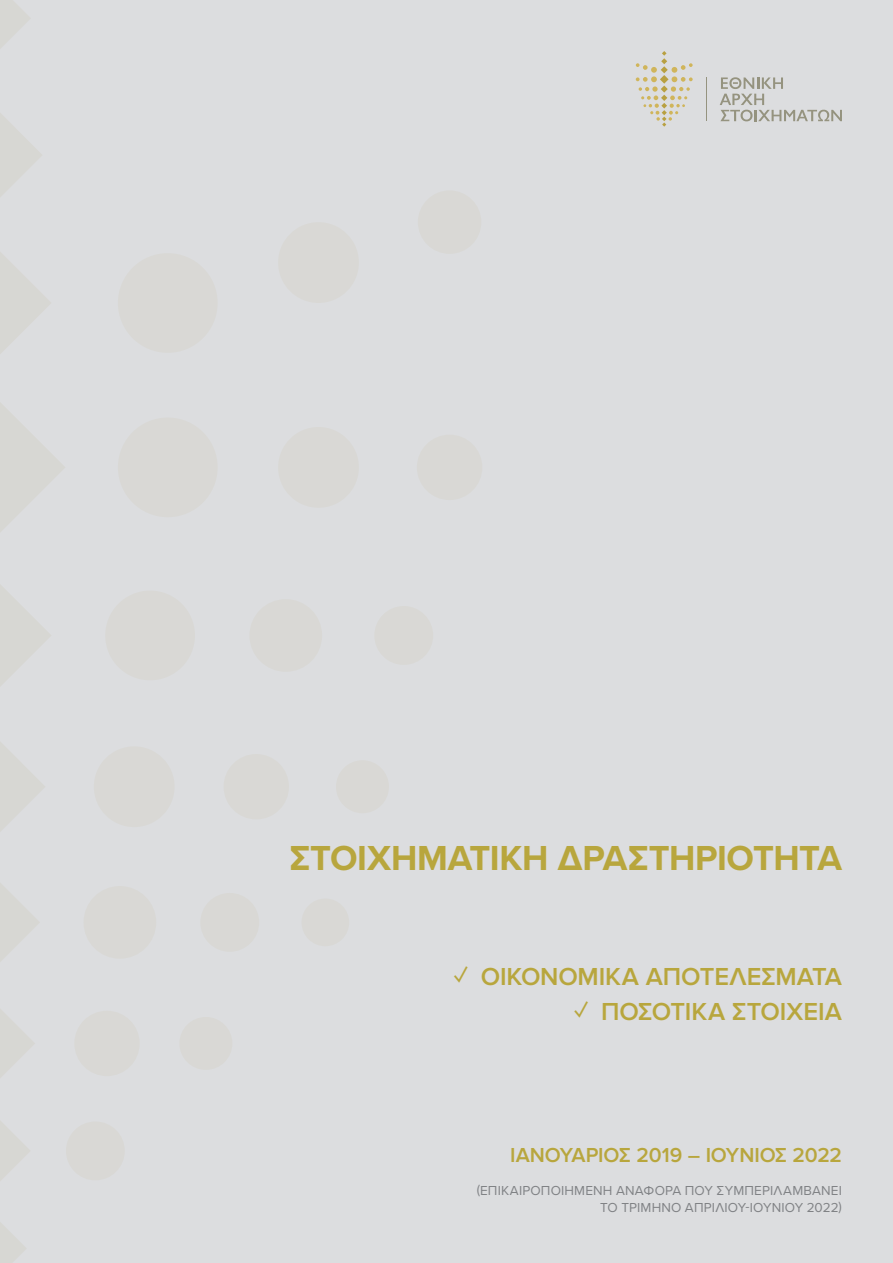
<style>
.page{position:relative;width:893px;height:1263px;background:#dcdddf}
.page>*{position:absolute;margin:0;border:0;box-sizing:border-box;transform-origin:0 0}
.t1{font:700 36px "Proxima Nova";letter-spacing:-.015em;color:#b8a63d}
.t2{font:600 25.5px "Proxima Nova";letter-spacing:-.01em;color:#b8a63d}
.t3{font:600 21px "Proxima Nova";letter-spacing:-.01em;color:#b8a63d}
.t4{font:13.5px/16.5px "Proxima Nova";letter-spacing:.01em;color:#808285;text-align:right}
</style>
<div class="page">
<svg style="left:636px;top:51px;width:57px;height:76px"></svg>
<svg style="left:720px;top:77px;width:122px;height:44px"></svg>
<hr style="left:706px;top:77px;width:1px;height:44px;background:#95937f">
<div style="left:118px;top:253px;width:100px;height:100px;background:#d9d8d5;border-radius:50%"></div>
<div style="left:278px;top:222px;width:81px;height:81px;background:#d9d8d5;border-radius:50%"></div>
<div style="left:418px;top:190px;width:63px;height:64px;background:#d9d8d5;border-radius:50%"></div>
<div style="left:118px;top:417px;width:100px;height:100px;background:#d9d8d5;border-radius:50%"></div>
<div style="left:278px;top:427px;width:81px;height:81px;background:#d9d8d5;border-radius:50%"></div>
<div style="left:417px;top:435px;width:65px;height:65px;background:#d9d8d5;border-radius:50%"></div>
<div style="left:105px;top:590px;width:90px;height:90px;background:#d9d8d5;border-radius:50%"></div>
<div style="left:249px;top:599px;width:73px;height:73px;background:#d9d8d5;border-radius:50%"></div>
<div style="left:374px;top:606px;width:59px;height:59px;background:#d9d8d5;border-radius:50%"></div>
<div style="left:94px;top:746px;width:81px;height:81px;background:#d9d8d5;border-radius:50%"></div>
<div style="left:224px;top:754px;width:65px;height:65px;background:#d9d8d5;border-radius:50%"></div>
<div style="left:336px;top:760px;width:53px;height:53px;background:#d9d8d5;border-radius:50%"></div>
<div style="left:84px;top:886px;width:72px;height:73px;background:#d9d8d5;border-radius:50%"></div>
<div style="left:200px;top:893px;width:59px;height:59px;background:#d9d8d5;border-radius:50%"></div>
<div style="left:301px;top:898px;width:48px;height:48px;background:#d9d8d5;border-radius:50%"></div>
<div style="left:74px;top:1011px;width:66px;height:65px;background:#d9d8d5;border-radius:50%"></div>
<div style="left:66px;top:1121px;width:59px;height:59px;background:#d9d8d5;border-radius:50%"></div>
<div style="left:179px;top:1017px;width:53px;height:53px;background:#d9d8d5;border-radius:50%"></div>
<svg style="left:0;top:0;width:30px;height:48px"></svg>
<svg style="left:0;top:113px;width:42px;height:84px"></svg>
<svg style="left:0;top:252px;width:51px;height:102px"></svg>
<svg style="left:0;top:585px;width:51px;height:101px"></svg>
<svg style="left:0;top:742px;width:45px;height:89px"></svg>
<svg style="left:0;top:883px;width:39px;height:78px"></svg>
<svg style="left:0;top:1009px;width:35px;height:69px"></svg>
<svg style="left:0;top:1121px;width:30px;height:60px"></svg>
<svg style="left:0;top:1223px;width:26px;height:40px"></svg>
<svg style="left:0;top:403px;width:65px;height:129px"></svg>
<p class="t1" style="left:289px;top:831px;width:554px">ΣΤΟΙΧΗΜΑΤΙΚΗ ΔΡΑΣΤΗΡΙΟΤΗΤΑ</p>
<p class="t2" style="left:454px;top:962px;width:389px">✓ ΟΙΚΟΝΟΜΙΚΑ ΑΠΟΤΕΛΕΣΜΑΤΑ</p>
<p class="t2" style="left:575px;top:997px;width:269px">✓ ΠΟΣΟΤΙΚΑ ΣΤΟΙΧΕΙΑ</p>
<p class="t3" style="left:510px;top:1143px;width:333px">ΙΑΝΟΥΑΡΙΟΣ 2019 – ΙΟΥΝΙΟΣ 2022</p>
<p class="t4" style="left:477px;top:1182px;width:367px">(ΕΠΙΚΑΙΡΟΠΟΙΗΜΕΝΗ ΑΝΑΦΟΡΑ ΠΟΥ ΣΥΜΠΕΡΙΛΑΜΒΑΝΕΙ<br>ΤΟ ΤΡΙΜΗΝΟ ΑΠΡΙΛΙΟΥ-ΙΟΥΝΙΟΥ 2022)</p>
</div>
